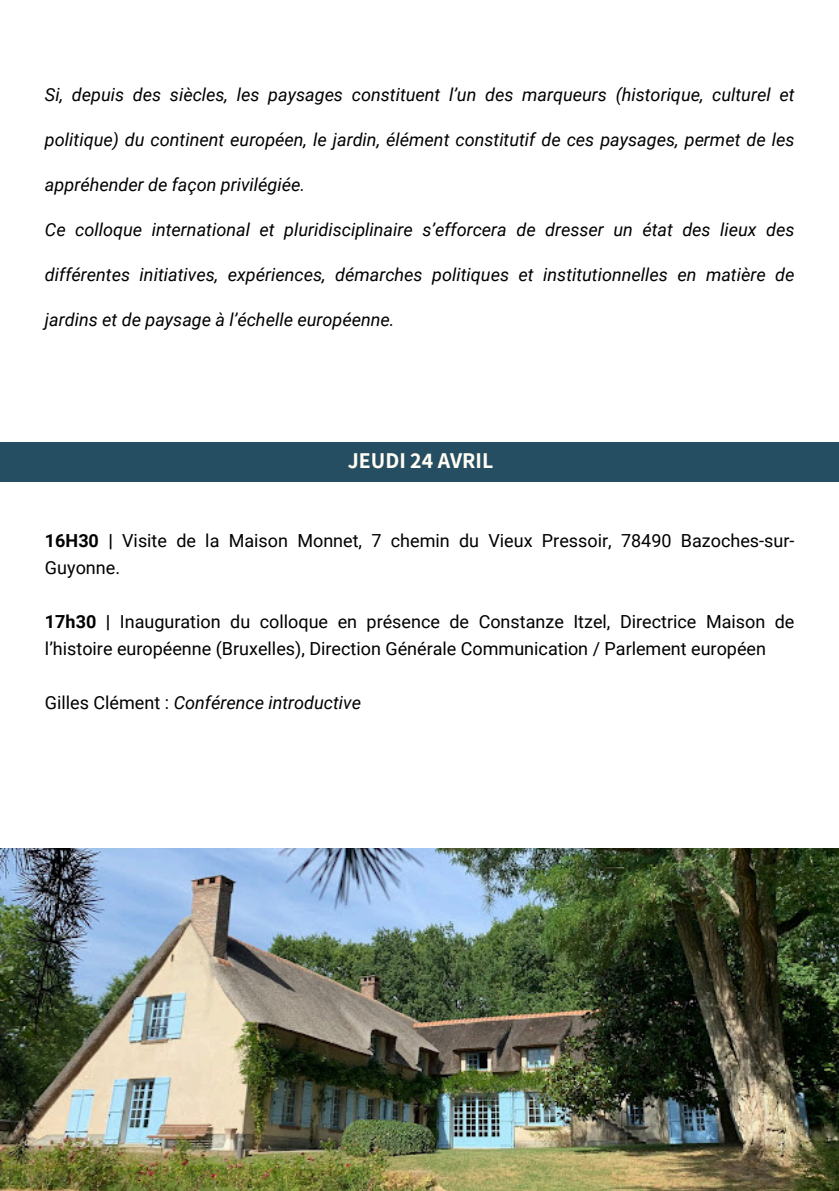
<style>
.page{position:relative;width:839px;height:1191px;background:#fff}
.page>*{position:absolute;margin:0;border:0;box-sizing:border-box;transform-origin:0 0}
.t1{font:700 22px "Assistant";color:#fffdf4}
.t2{font:italic 18px "Roboto";color:#000}
.t3{font:18px/27px "Roboto";color:#000}
.s1{font-weight:700}
.s2{font-style:normal}
</style>
<div class="page">
<div style="left:0;top:442px;width:838px;height:40px;background:#254e62"></div>
<img style="left:0;top:849px;width:838px;height:342px">
<h1 class="t2" style="left:45px;top:84px;width:751px">Si, depuis des siècles, les paysages constituent l’un des marqueurs (historique, culturel et</h1>
<h1 class="t2" style="left:45px;top:129px;width:751px">politique) du continent européen, le jardin, élément constitutif de ces paysages, permet de les</h1>
<h1 class="t2" style="left:45px;top:174px;width:262px">appréhender de façon privilégiée.</h1>
<p class="t2" style="left:45px;top:219px;width:751px">Ce colloque international et pluridisciplinaire s’efforcera de dresser un état des lieux des</p>
<p class="t2" style="left:45px;top:264px;width:751px">différentes initiatives, expériences, démarches politiques et institutionnelles en matière de</p>
<p class="t2" style="left:45px;top:309px;width:351px">jardins et de paysage à l’échelle européenne.</p>
<p class="t1" style="left:348px;top:446px;width:147px">JEUDI 24 AVRIL</p>
<p class="t3" style="left:45px;top:527px;width:750px"><span class="s1">16H30 |</span> Visite de la Maison Monnet, 7 chemin du Vieux Pressoir, 78490 Bazoches-sur-<br>Guyonne.</p>
<p class="t3" style="left:45px;top:608px;width:751px"><span class="s1">17h30 |</span> Inauguration du colloque en présence de Constanze Itzel, Directrice Maison de l’histoire européenne (Bruxelles), Direction Générale Communication / Parlement européen</p>
<p class="t2" style="left:45px;top:692px;width:317px"><span class="s2">Gilles Clément :</span> Conférence introductive</p>
</div>
